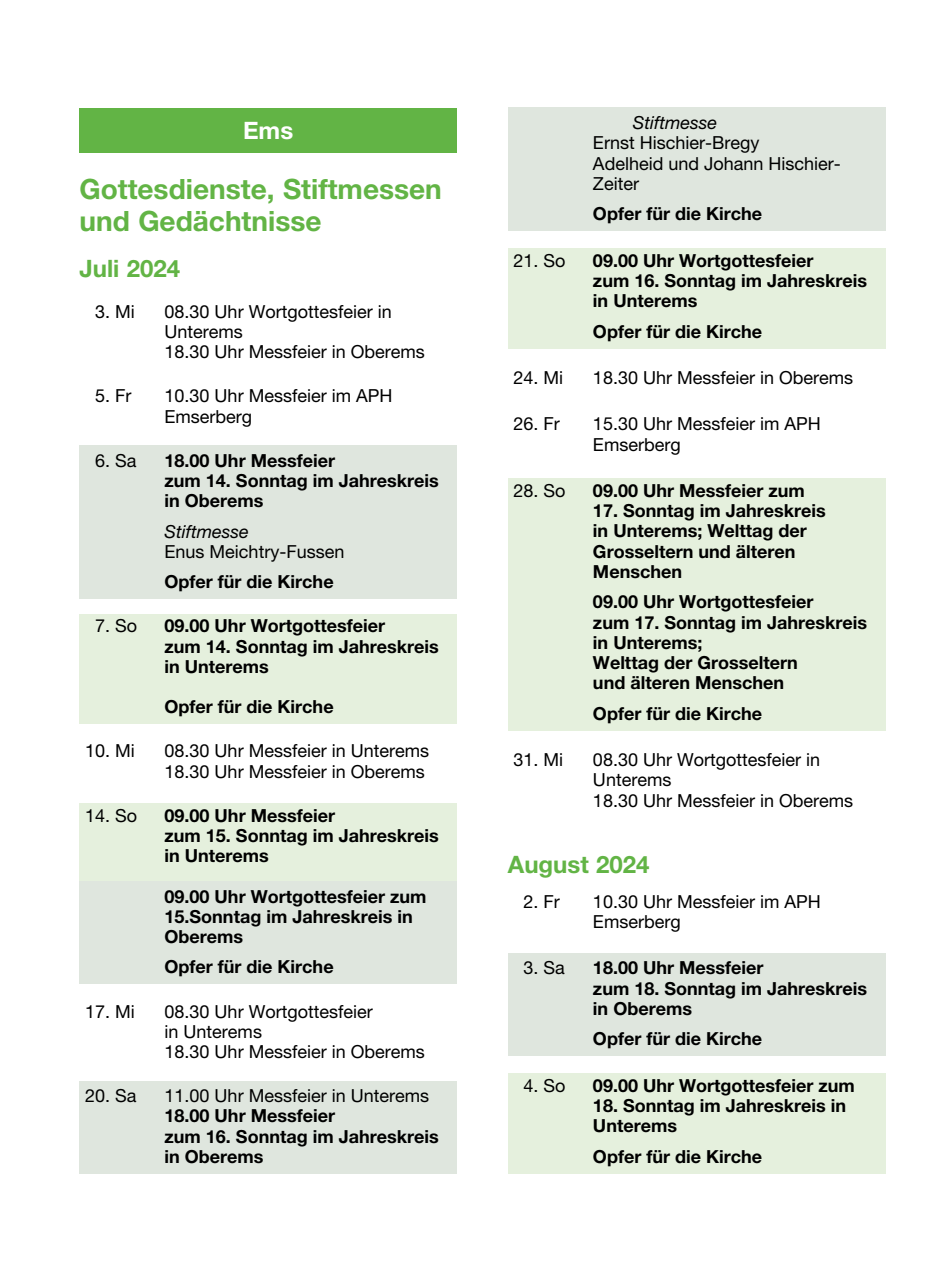
<style>
.page{position:relative;width:942px;height:1276px;background:#fff}
.page>*{position:absolute;margin:0;border:0;box-sizing:border-box;transform-origin:0 0}
.t1{font:700 28px/32.2px "Helvetica Neue LT Pro";color:#62b445}
.t2{font:700 24px "Helvetica Neue LT Pro";color:#62b445}
.t3{font:700 24px "Helvetica Neue LT Pro";color:#fff}
.t4{font:700 18px/20.2px "Helvetica Neue LT Pro";color:#000}
.t5{font:18px/20.2px "Helvetica Neue LT Pro";color:#000}
.t6{font:italic 18px "Helvetica Neue LT Pro";color:#000}
</style>
<div class="page">
<div style="left:507px;top:108px;width:377px;height:32px;background:#dfe6de"></div>
<div style="left:507px;top:128px;width:377px;height:32px;background:#dfe6de"></div>
<div style="left:507px;top:148px;width:377px;height:53px;background:#dfe6de"></div>
<div style="left:507px;top:199px;width:377px;height:32px;background:#dfe6de"></div>
<div style="left:507px;top:248px;width:377px;height:70px;background:#e5f0dd"></div>
<div style="left:507px;top:299px;width:377px;height:29px;background:#e5f0dd"></div>
<div style="left:507px;top:319px;width:377px;height:29px;background:#e5f0dd"></div>
<div style="left:507px;top:478px;width:377px;height:111px;background:#e5f0dd"></div>
<div style="left:507px;top:569px;width:377px;height:30px;background:#e5f0dd"></div>
<div style="left:507px;top:590px;width:377px;height:69px;background:#e5f0dd"></div>
<div style="left:507px;top:650px;width:377px;height:50px;background:#e5f0dd"></div>
<div style="left:507px;top:681px;width:377px;height:29px;background:#e5f0dd"></div>
<div style="left:507px;top:701px;width:377px;height:29px;background:#e5f0dd"></div>
<div style="left:507px;top:953px;width:377px;height:72px;background:#dfe6de"></div>
<div style="left:507px;top:1024px;width:377px;height:32px;background:#dfe6de"></div>
<div style="left:507px;top:1073px;width:377px;height:70px;background:#e5f0dd"></div>
<div style="left:507px;top:1123px;width:377px;height:30px;background:#e5f0dd"></div>
<div style="left:507px;top:1144px;width:377px;height:29px;background:#e5f0dd"></div>
<div style="left:79px;top:445px;width:377px;height:73px;background:#dfe6de"></div>
<div style="left:79px;top:516px;width:377px;height:32px;background:#dfe6de"></div>
<div style="left:79px;top:546px;width:377px;height:33px;background:#dfe6de"></div>
<div style="left:79px;top:567px;width:377px;height:32px;background:#dfe6de"></div>
<div style="left:79px;top:614px;width:377px;height:69px;background:#e5f0dd"></div>
<div style="left:79px;top:674px;width:377px;height:29px;background:#e5f0dd"></div>
<div style="left:79px;top:694px;width:377px;height:30px;background:#e5f0dd"></div>
<div style="left:79px;top:803px;width:377px;height:70px;background:#e5f0dd"></div>
<div style="left:79px;top:864px;width:377px;height:29px;background:#e5f0dd"></div>
<div style="left:79px;top:881px;width:377px;height:72px;background:#dfe6de"></div>
<div style="left:79px;top:951px;width:377px;height:33px;background:#dfe6de"></div>
<div style="left:79px;top:1080px;width:377px;height:93px;background:#dfe6de"></div>
<div style="left:79px;top:108px;width:377px;height:45px;background:#62b445"></div>
<h2 class="t3" style="left:243px;top:116px;width:52px">Ems</h2>
<h1 class="t1" style="left:79px;top:172px;width:364px">Gottesdienste, Stiftmessen und Gedächtnisse</h1>
<h2 class="t2" style="left:79px;top:254px;width:102px">Juli 2024</h2>
<p class="t5" style="left:95px;top:301px;width:41px">3. Mi</p>
<p class="t5" style="left:164px;top:301px;width:262px">08.30 Uhr Wortgottesfeier in<br>Unterems<br>18.30 Uhr Messfeier in Oberems</p>
<p class="t5" style="left:95px;top:386px;width:38px">5. Fr</p>
<p class="t5" style="left:164px;top:386px;width:229px">10.30 Uhr Messfeier im APH<br>Emserberg</p>
<p class="t5" style="left:95px;top:450px;width:43px">6. Sa</p>
<p class="t4" style="left:164px;top:450px;width:275px">18.00 Uhr Messfeier<br>zum 14. Sonntag im Jahreskreis in Oberems</p>
<p class="t6" style="left:164px;top:520px;width:86px">Stiftmesse</p>
<p class="t5" style="left:164px;top:541px;width:181px">Enus Meichtry-Fussen</p>
<p class="t4" style="left:164px;top:571px;width:170px">Opfer für die Kirche</p>
<p class="t5" style="left:95px;top:616px;width:44px">7. So</p>
<p class="t4" style="left:164px;top:615px;width:275px">09.00 Uhr Wortgottesfeier<br>zum 14. Sonntag im Jahreskreis in Unterems</p>
<p class="t4" style="left:164px;top:696px;width:170px">Opfer für die Kirche</p>
<p class="t5" style="left:85px;top:740px;width:51px">10. Mi</p>
<p class="t5" style="left:164px;top:740px;width:266px">08.30 Uhr Messfeier in Unterems<br>18.30 Uhr Messfeier in Oberems</p>
<p class="t5" style="left:85px;top:805px;width:54px">14. So</p>
<p class="t4" style="left:164px;top:805px;width:275px">09.00 Uhr Messfeier<br>zum 15. Sonntag im Jahreskreis in Unterems</p>
<p class="t4" style="left:164px;top:885px;width:263px">09.00 Uhr Wortgottesfeier zum<br>15.Sonntag im Jahreskreis in<br>Oberems</p>
<p class="t4" style="left:164px;top:956px;width:170px">Opfer für die Kirche</p>
<p class="t5" style="left:85px;top:1001px;width:51px">17. Mi</p>
<p class="t5" style="left:164px;top:1001px;width:262px">08.30 Uhr Wortgottesfeier<br>in Unterems<br>18.30 Uhr Messfeier in Oberems</p>
<p class="t5" style="left:85px;top:1085px;width:53px">20. Sa</p>
<p class="t5" style="left:164px;top:1085px;width:266px">11.00 Uhr Messfeier in Unterems</p>
<p class="t4" style="left:164px;top:1105px;width:275px">18.00 Uhr Messfeier<br>zum 16. Sonntag im Jahreskreis in Oberems</p>
<p class="t6" style="left:632px;top:112px;width:86px">Stiftmesse</p>
<p class="t5" style="left:592px;top:133px;width:249px">Ernst Hischier-Bregy<br>Adelheid und Johann Hischier-<br>Zeiter</p>
<p class="t4" style="left:592px;top:203px;width:170px">Opfer für die Kirche</p>
<p class="t5" style="left:513px;top:250px;width:54px">21. So</p>
<p class="t4" style="left:592px;top:250px;width:275px">09.00 Uhr Wortgottesfeier<br>zum 16. Sonntag im Jahreskreis in Unterems</p>
<p class="t4" style="left:592px;top:320px;width:170px">Opfer für die Kirche</p>
<p class="t5" style="left:513px;top:367px;width:51px">24. Mi</p>
<p class="t5" style="left:592px;top:367px;width:262px">18.30 Uhr Messfeier in Oberems</p>
<p class="t5" style="left:513px;top:414px;width:48px">26. Fr</p>
<p class="t5" style="left:592px;top:414px;width:229px">15.30 Uhr Messfeier im APH<br>Emserberg</p>
<p class="t5" style="left:513px;top:480px;width:54px">28. So</p>
<p class="t4" style="left:592px;top:480px;width:213px">09.00 Uhr Messfeier zum</p>
<p class="t4" style="left:592px;top:500px;width:234px">17. Sonntag im Jahreskreis in Unterems; Welttag der<br>Grosseltern und älteren<br>Menschen</p>
<p class="t4" style="left:592px;top:591px;width:275px">09.00 Uhr Wortgottesfeier<br>zum 17. Sonntag im Jahreskreis in Unterems;<br>Welttag der Grosseltern<br>und älteren Menschen</p>
<p class="t4" style="left:592px;top:703px;width:170px">Opfer für die Kirche</p>
<p class="t5" style="left:513px;top:749px;width:51px">31. Mi</p>
<p class="t5" style="left:592px;top:749px;width:262px">08.30 Uhr Wortgottesfeier in<br>Unterems<br>18.30 Uhr Messfeier in Oberems</p>
<h2 class="t2" style="left:507px;top:850px;width:143px">August 2024</h2>
<p class="t5" style="left:523px;top:891px;width:38px">2. Fr</p>
<p class="t5" style="left:592px;top:891px;width:229px">10.30 Uhr Messfeier im APH<br>Emserberg</p>
<p class="t5" style="left:523px;top:957px;width:43px">3. Sa</p>
<p class="t4" style="left:592px;top:957px;width:275px">18.00 Uhr Messfeier<br>zum 18. Sonntag im Jahreskreis in Oberems</p>
<p class="t4" style="left:592px;top:1028px;width:170px">Opfer für die Kirche</p>
<p class="t5" style="left:523px;top:1075px;width:44px">4. So</p>
<p class="t4" style="left:592px;top:1074px;width:263px">09.00 Uhr Wortgottesfeier zum</p>
<p class="t4" style="left:592px;top:1095px;width:254px">18. Sonntag im Jahreskreis in<br>Unterems</p>
<p class="t4" style="left:592px;top:1145px;width:170px">Opfer für die Kirche</p>
</div>
